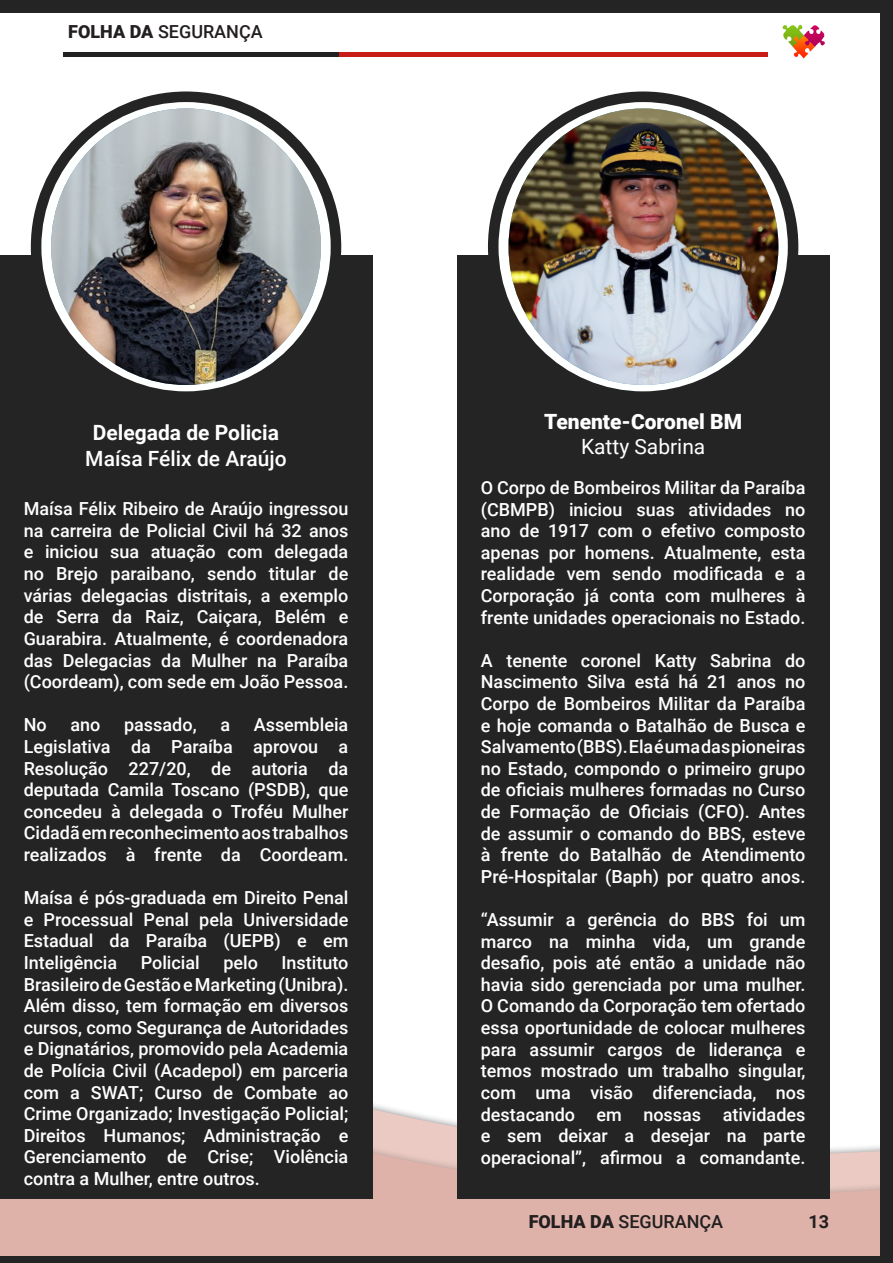
<style>
.page{position:relative;width:893px;height:1263px;background:#fff}
.page>*{position:absolute;margin:0;border:0;box-sizing:border-box;transform-origin:0 0}
.t1{font:500 21px/25.2px "Roboto";color:#fff;text-align:center}
.t2{font:900 21px "Roboto";color:#fff}
.t3{font:21px "Roboto";color:#fff}
.t4{font:500 18px/21.6px "Roboto";color:#fff;text-align:justify}
.t5{font:500 18px "Roboto";color:#231f20}
.t6{font:700 18px "Roboto";color:#231f20}
.s1{font-weight:900}
.s2{font-weight:700}
</style>
<div class="page">
<svg style="left:0;top:639px;width:880px;height:617px"></svg>
<div style="left:0;top:1256px;width:893px;height:7px;background:#242424"></div>
<div style="left:0;top:0;width:893px;height:13px;background:#242424"></div>
<div style="left:880px;top:0;width:13px;height:1263px;background:#242424"></div>
<div style="left:64px;top:52px;width:704px;height:5px;background:#212121"></div>
<div style="left:339px;top:52px;width:429px;height:5px;background:#c81d16"></div>
<img style="left:782px;top:24px;width:43px;height:34px">
<div style="left:0;top:256px;width:372px;height:943px;background:#242424"></div>
<div style="left:31px;top:91px;width:310px;height:311px;background:#242424;border-radius:50%"></div>
<div style="left:41px;top:102px;width:290px;height:289px;background:#feffff;border-radius:50%"></div>
<img style="left:51px;top:108px;width:270px;height:277px">
<div style="left:457px;top:256px;width:372px;height:943px;background:#242424"></div>
<div style="left:488px;top:91px;width:310px;height:311px;background:#242424;border-radius:50%"></div>
<div style="left:498px;top:102px;width:290px;height:289px;background:#feffff;border-radius:50%"></div>
<img style="left:508px;top:108px;width:270px;height:277px">
<p class="t5" style="left:68px;top:19px;width:196px"><span class="s1">FOLHA DA</span> SEGURANÇA</p>
<p class="t1" style="left:85px;top:420px;width:203px"><span class="s2">Delegada de Policia<br></span>Maísa Félix de Araújo</p>
<p class="t4" style="left:24px;top:497px;width:326px">Maísa Félix Ribeiro de Araújo ingressou na carreira de Policial Civil há 32 anos e iniciou sua atuação com delegada no Brejo paraibano, sendo titular de várias delegacias distritais, a exemplo de Serra da Raiz, Caiçara, Belém e Guarabira. Atualmente, é coordenadora das Delegacias da Mulher na Paraíba (Coordeam), com sede em João Pessoa.</p>
<p class="t4" style="left:24px;top:713px;width:25px">No</p>
<p class="t4" style="left:70px;top:713px;width:31px">ano</p>
<p class="t4" style="left:124px;top:713px;width:74px">passado,</p>
<p class="t4" style="left:220px;top:713px;width:11px">a</p>
<p class="t4" style="left:24px;top:713px;width:326px;text-indent:230px">Assembleia Legislativa da Paraíba aprovou a Resolução 227/20, de autoria da deputada Camila Toscano (PSDB), que concedeu à delegada o Troféu Mulher Cidadã em reconhecimento aos trabalhos realizados à frente da Coordeam.</p>
<p class="t4" style="left:24px;top:886px;width:326px">Maísa é pós-graduada em Direito Penal e Processual Penal pela Universidade Estadual da Paraíba (UEPB) e em Inteligência</p>
<p class="t4" style="left:141px;top:951px;width:61px">Policial</p>
<p class="t4" style="left:223px;top:951px;width:36px">pelo</p>
<p class="t4" style="left:24px;top:951px;width:326px;text-indent:258px">Instituto Brasileiro de Gestão e Marketing (Unibra).<br>Além disso, tem formação em diversos cursos, como Segurança de Autoridades e Dignatários, promovido pela Academia de Polícia Civil (Acadepol) em parceria com a SWAT; Curso de Combate ao Crime Organizado; Investigação Policial; Direitos Humanos; Administração e Gerenciamento de Crise; Violência contra a Mulher, entre outros.</p>
<p class="t2" style="left:544px;top:407px;width:200px">Tenente-Coronel BM</p>
<p class="t3" style="left:581px;top:432px;width:126px">Katty Sabrina</p>
<p class="t4" style="left:481px;top:476px;width:326px">O Corpo de Bombeiros Militar da Paraíba (CBMPB) iniciou suas atividades no ano de 1917 com o efetivo composto apenas por homens. Atualmente, esta realidade vem sendo modificada e a Corporação já conta com mulheres à frente unidades operacionais no Estado.</p>
<p class="t4" style="left:481px;top:649px;width:326px">A tenente coronel Katty Sabrina do Nascimento Silva está há 21 anos no Corpo de Bombeiros Militar da Paraíba e hoje comanda o Batalhão de Busca e Salvamento (BBS). Ela é uma das pioneiras no Estado, compondo o primeiro grupo de oficiais mulheres formadas no Curso de Formação de Oficiais (CFO). Antes de assumir o comando do BBS, esteve à frente do Batalhão de Atendimento Pré-Hospitalar (Baph) por quatro anos.</p>
<p class="t4" style="left:481px;top:908px;width:326px">“Assumir a gerência do BBS foi um marco na minha vida, um grande desafio, pois até então a unidade não havia sido gerenciada por uma mulher.<br>O Comando da Corporação tem ofertado essa oportunidade de colocar mulheres para assumir cargos de liderança e temos mostrado um trabalho singular, com uma visão diferenciada, nos destacando em nossas atividades e sem deixar a desejar na parte operacional”, afirmou a comandante.</p>
<p class="t5" style="left:529px;top:1209px;width:196px"><span class="s1">FOLHA DA</span> SEGURANÇA</p>
<p class="t6" style="left:808px;top:1209px;width:22px">13</p>
</div>
